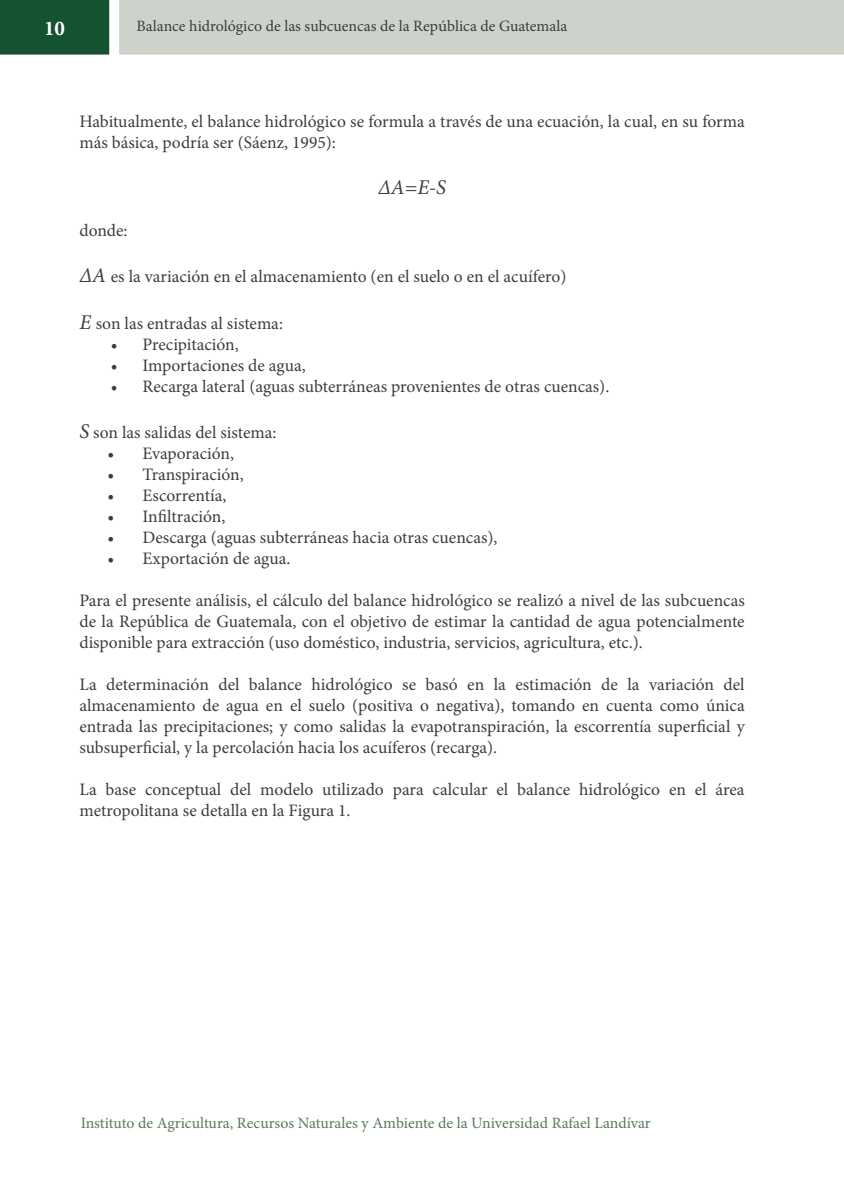
<style>
.page{position:relative;width:844px;height:1191px;background:#fff}
.page>*{position:absolute;margin:0;border:0;box-sizing:border-box;transform-origin:0 0}
.t1{font:italic 21px "Minion Pro";color:#3c3c3b}
.t2{font:700 21px "Minion Pro";color:#fff}
.t3{font:17.5px/21px "Minion Pro";color:#3c3c3b}
.t4{font:15.75px "Minion Pro";color:#5b795c}
.t5{font:15.75px "Minion Pro";color:#3c3c3b}
.s1{font-style:italic;font-size:21px}
</style>
<div class="page">
<div style="left:0;top:0;width:109px;height:55px;background:#155330;border:2px solid #155330"></div>
<div style="left:119px;top:0;width:724px;height:55px;background:#cdd3ca"></div>
<p class="t2" style="left:44px;top:14px;width:22px">10</p>
<p class="t5" style="left:136px;top:16px;width:432px">Balance hidrológico de las subcuencas de la República de Guatemala</p>
<p class="t3" style="left:79px;top:111px;width:666px">Habitualmente, el balance hidrológico se formula a través de una ecuación, la cual, en su forma más básica, podría ser (Sáenz, 1995):</p>
<p class="t1" style="left:378px;top:173px;width:69px">∆A=E-S</p>
<p class="t3" style="left:79px;top:220px;width:50px">donde:</p>
<p class="t3" style="left:79px;top:266px;width:488px"><span class="s1">ΔA</span> es la variación en el almacenamiento (en el suelo o en el acuífero)</p>
<p class="t3" style="left:79px;top:312px;width:205px"><span class="s1">E</span> son las entradas al sistema:</p>
<p class="t3" style="left:111px;top:333px;width:129px">• Precipitación,</p>
<p class="t3" style="left:111px;top:354px;width:196px">• Importaciones de agua,</p>
<p class="t3" style="left:111px;top:375px;width:500px">• Recarga lateral (aguas subterráneas provenientes de otras cuencas).</p>
<p class="t3" style="left:79px;top:422px;width:198px"><span class="s1">S</span> son las salidas del sistema:</p>
<p class="t3" style="left:107px;top:443px;width:128px">• Evaporación,</p>
<p class="t3" style="left:107px;top:464px;width:138px">• Transpiración,</p>
<p class="t3" style="left:107px;top:485px;width:121px">• Escorrentía,</p>
<p class="t3" style="left:107px;top:506px;width:119px">• Infiltración,</p>
<p class="t3" style="left:107px;top:527px;width:391px">• Descarga (aguas subterráneas hacia otras cuencas),</p>
<p class="t3" style="left:107px;top:548px;width:184px">• Exportación de agua.</p>
<p class="t3" style="left:79px;top:590px;width:666px;text-align:justify">Para el presente análisis, el cálculo del balance hidrológico se realizó a nivel de las subcuencas de la República de Guatemala, con el objetivo de estimar la cantidad de agua potencialmente disponible para extracción (uso doméstico, industria, servicios, agricultura, etc.).</p>
<p class="t3" style="left:79px;top:674px;width:666px;text-align:justify">La determinación del balance hidrológico se basó en la estimación de la variación del almacenamiento de agua en el suelo (positiva o negativa), tomando en cuenta como única entrada las precipitaciones; y como salidas la evapotranspiración, la escorrentía superficial y subsuperficial, y la percolación hacia los acuíferos (recarga).</p>
<p class="t3" style="left:79px;top:779px;width:666px">La base conceptual del modelo utilizado para calcular el balance hidrológico en el área metropolitana se detalla en la Figura 1.</p>
<p class="t4" style="left:81px;top:1112px;width:571px">Instituto de Agricultura, Recursos Naturales y Ambiente de la Universidad Rafael Landívar</p>
</div>
